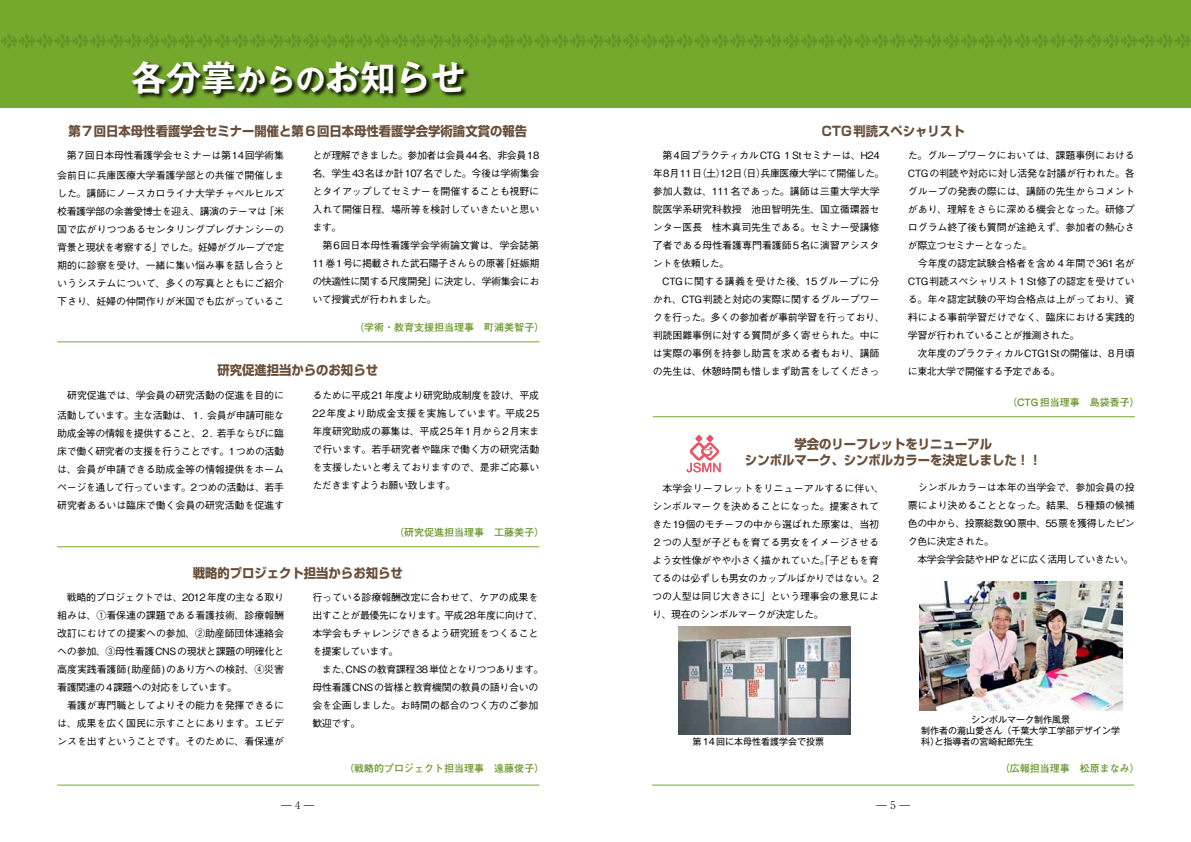
<style>
.page{position:relative;width:1191px;height:842px;background:#fff}
.page>*{position:absolute;margin:0;border:0;box-sizing:border-box;transform-origin:0 0}
.t1{font:700 35px "Gothic MB101 Pro De";color:#fff}
.t2{font:700 13px/16px "Shin Go Pro";color:#694e39;text-align:center;scale:.95 1}
.t3{font:300 10.5px "Ryumin Pro";color:#000}
.t4{font:500 10px/18px "Gothic BBB Pro";letter-spacing:-.015em;color:#000}
.t5{font:500 10px/18px "Gothic BBB Pro";letter-spacing:-.035em;color:#000}
.t6{font:500 10px/18px "Gothic BBB Pro";letter-spacing:-.05em;color:#000}
.t7{font:700 10px "Futo Go B101 Pro";color:#649325}
.t8{font:9px/11px "Gothic MB101 Pro";color:#000;text-align:center}
.s1{font-size:29.8px}
</style>
<div class="page">
<div style="left:0;top:0;width:1191px;height:108px;background:#74a92d"></div>
<div style="left:131px;top:60px;width:339px;height:41px;background:#000;opacity:.85"></div>
<hr style="left:57px;top:342px;width:482px;height:1px;background:#74a92d">
<hr style="left:57px;top:547px;width:482px;height:1px;background:#74a92d">
<hr style="left:653px;top:416px;width:481px;height:1px;background:#74a92d">
<hr style="left:57px;top:785px;width:482px;height:1px;background:#74a92d">
<hr style="left:652px;top:785px;width:482px;height:1px;background:#74a92d">
<svg style="left:1px;top:33px;width:1190px;height:15px"></svg>
<svg style="left:687px;top:435px;width:33px;height:37px"></svg>
<img style="left:678px;top:626px;width:172px;height:108px">
<img style="left:919px;top:581px;width:204px;height:129px">
<h1 class="t1" style="left:131px;top:49px;width:336px">各分掌<span class="s1">からの</span>お知らせ</h1>
<h2 class="t2" style="left:68px;top:122px;width:484px">第7回日本母性看護学会セミナー開催と第6回日本母性看護学会学術論文賞の報告</h2>
<h2 class="t2" style="left:821px;top:122px;width:152px">CTG判読スペシャリスト</h2>
<p class="t5" style="left:312px;top:145px;width:228px">とが理解できました。参加者は会員44名、非会員18名、学生43名ほか計107名でした。今後は学術集会とタイアップしてセミナーを開催することも視野に入れて開催日程、場所等を検討していきたいと思います。<br>　第6回日本母性看護学会学術論文賞は、学会誌第<br>11巻1号に掲載された武石陽子さんらの原著「妊娠期の快適性に関する尺度開発」に決定し、学術集会において授賞式が行われました。</p>
<p class="t4" style="left:908px;top:145px;width:228px">た。グループワークにおいては、課題事例における<br>CTGの判読や対応に対し活発な討議が行われた。各グループの発表の際には、講師の先生からコメントがあり、理解をさらに深める機会となった。研修プログラム終了後も質問が途絶えず、参加者の熱心さが際立つセミナーとなった。<br>　今年度の認定試験合格者を含め４年間で361名が<br>CTG判読スペシャリスト１St修了の認定を受けている。年々認定試験の平均合格点は上がっており、資料による事前学習だけでなく、臨床における実践的学習が行われていることが推測された。<br>　次年度のプラクティカルCTG1Stの開催は、8月頃に東北大学で開催する予定である。</p>
<p class="t4" style="left:653px;top:145px;width:233px">　第4回プラクティカルCTG １Stセミナーは、H24年8月11日（土）12日（日）兵庫医療大学にて開催した。参加人数は、111名であった。講師は三重大学大学院医学系研究科教授　池田智明先生、国立循環器センター医長　桂木真司先生である。セミナー受講修了者である母性看護専門看護師5名に演習アシスタントを依頼した。<br>　CTGに関する講義を受けた後、15グループに分かれ、CTG判読と対応の実際に関するグループワークを行った。多くの参加者が事前学習を行っており、判読困難事例に対する質問が多く寄せられた。中には実際の事例を持参し助言を求める者もおり、講師の先生は、休憩時間も惜しまず助言をしてくださっ</p>
<p class="t4" style="left:57px;top:144px;width:228px;line-height:20px;text-align:right">第7回日本母性看護学会セミナーは第14回学術集会前日に兵庫医療大学看護学部との共催で開催しま</p>
<p class="t4" style="left:57px;top:183px;width:228px;text-align:justify">した。講師にノースカロライナ大学チャペルヒルズ校看護学部の余善愛博士を迎え、講演のテーマは「米国で広がりつつあるセンタリングプレグナンシーの背景と現状を考察する」でした。妊婦がグループで定期的に診察を受け、一緒に集い悩み事を話し合うというシステムについて、多くの写真とともにご紹介下さり、妊婦の仲間作りが米国でも広がっているこ</p>
<p class="t7" style="left:354px;top:320px;width:191px">（学術・教育支援担当理事　町浦美智子）</p>
<h2 class="t2" style="left:217px;top:360px;width:170px">研究促進担当からのお知らせ</h2>
<p class="t4" style="left:57px;top:384px;width:228px;line-height:20px;text-align:right">研究促進では、学会員の研究活動の促進を目的に活動しています。主な活動は、１．会員が申請可能な</p>
<p class="t4" style="left:57px;top:423px;width:228px;text-align:justify">助成金等の情報を提供すること、２．若手ならびに臨床で働く研究者の支援を行うことです。1つめの活動は、会員が申請できる助成金等の情報提供をホームページを通して行っています。2つめの活動は、若手研究者あるいは臨床で働く会員の研究活動を促進す</p>
<p class="t4" style="left:312px;top:385px;width:228px;text-align:justify">るために平成21年度より研究助成制度を設け、平成22年度より助成金支援を実施しています。平成25年度研究助成の募集は、平成25年1月から2月末まで行います。若手研究者や臨床で働く方の研究活動を支援したいと考えておりますので、是非ご応募いただきますようお願い致します。</p>
<p class="t7" style="left:394px;top:525px;width:151px">（研究促進担当理事　工藤美子）</p>
<h2 class="t2" style="left:193px;top:564px;width:223px">戦略的プロジェクト担当からお知らせ</h2>
<p class="t4" style="left:57px;top:587px;width:228px">　戦略的プロジェクトでは、2012年度の主なる取り組みは、①看保連の課題である看護技術、診療報酬改訂にむけての提案への参加、②助産師団体連絡会への参加、③母性看護CNSの現状と課題の明確化と高度実践看護師(助産師)のあり方への検討、④災害看護関連の4課題への対応をしています。<br>　看護が専門職としてよりその能力を発揮できるには、成果を広く国民に示すことにあります。エビデンスを出すということです。そのために、看保連が</p>
<p class="t4" style="left:312px;top:587px;width:233px">行っている診療報酬改定に合わせて、ケアの成果を出すことが最優先になります。平成28年度に向けて、本学会もチャレンジできるよう研究班をつくることを提案しています。<br>　また、CNSの教育課程38単位となりつつあります。母性看護CNSの皆様と教育機関の教員の語り合いの会を企画しました。お時間の都合のつく方のご参加歓迎です。</p>
<p class="t7" style="left:1007px;top:395px;width:134px">（CTG担当理事　島袋香子）</p>
<h2 class="t2" style="left:745px;top:434px;width:314px">学会のリーフレットをリニューアル<br>シンボルマーク、シンボルカラーを決定しました！！</h2>
<p class="t4" style="left:652px;top:478px;width:233px">　本学会リーフレットをリニューアルするに伴い、シンボルマークを決めることになった。提案されてきた19個のモチーフの中から選ばれた原案は、当初<br>２つの人型が子どもを育てる男女をイメージさせるよう女性像がやや小さく描かれていた。「子どもを育てるのは必ずしも男女のカップルばかりではない。2つの人型は同じ大きさに」という理事会の意見により、現在のシンボルマークが決定した。</p>
<p class="t6" style="left:908px;top:477px;width:228px">　シンボルカラーは本年の当学会で、参加会員の投票により決めることとなった。結果、５種類の候補色の中から、投票総数90票中、55票を獲得したピンク色に決定された。<br>　本学会学会誌やHPなどに広く活用していきたい。</p>
<p class="t8" style="left:921px;top:712px;width:201px">シンボルマーク制作風景<br>制作者の瀧山愛さん（千葉大学工学部デザイン学</p>
<p class="t8" style="left:692px;top:735px;width:133px">第14回に本母性看護学会で投票</p>
<p class="t8" style="left:921px;top:734px;width:114px">科）と指導者の宮崎紀郎先生</p>
<p class="t3" style="left:281px;top:796px;width:35px">— 4 —</p>
<p class="t7" style="left:344px;top:760px;width:201px">（戦略的プロジェクト担当理事　遠藤俊子）</p>
<p class="t7" style="left:999px;top:760px;width:141px">（広報担当理事　松原まなみ）</p>
<p class="t3" style="left:876px;top:796px;width:35px">— 5 —</p>
</div>
